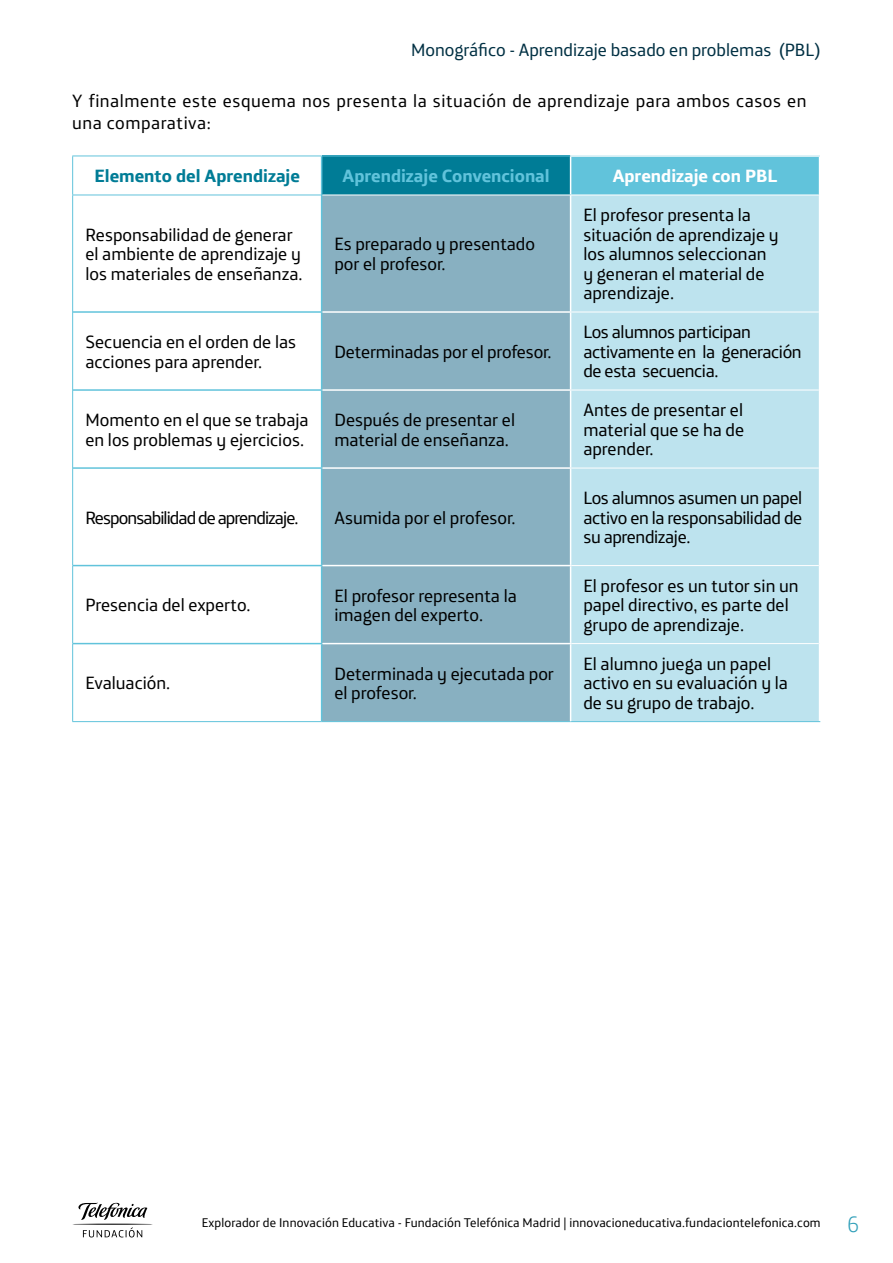
<style>
.page{position:relative;width:893px;height:1263px;background:#fff}
.page>*{position:absolute;margin:0;border:0;box-sizing:border-box;transform-origin:0 0}
.TextoNormal{font:18px/19.5px "Telefonica Text";color:#000}
.TextoNormal-2{font:18px/21.6px "Telefonica Text";letter-spacing:.03em;color:#000}
.TextoNormal-3{font:18px/19.5px "Telefonica Text";letter-spacing:-.02em;color:#000}
.t1{font:18px "Telefonica Text";color:#003043}
.TextoNormal-4{font:18px "Telefonica Text";letter-spacing:-.05em;color:#000}
.TextoNormal-5{font:700 18px "Telefonica Text";color:#61c3db}
.TextoNormal-6{font:700 18px "Telefonica Text";color:#007c96}
.TextoNormal-7{font:700 18px "Telefonica Text";color:#fff}
.t2{font:12.75px "Telefonica Text";letter-spacing:.01em;color:#000}
.s1{font-family:"Telefonica Headline";font-weight:300;font-size:22.5px;color:#309fb9}
</style>
<div class="page">
<svg style="left:72px;top:1203px;width:81px;height:34px"></svg>
<div style="left:322px;top:156px;width:249px;height:39px;background:#007c96"></div>
<div style="left:571px;top:156px;width:249px;height:39px;background:#61c3db"></div>
<div style="left:322px;top:196px;width:248px;height:525px;background:#88b0c1"></div>
<div style="left:571px;top:196px;width:248px;height:525px;background:#bde3ee"></div>
<hr style="left:570px;top:155px;width:250px;height:2px;background:#fff">
<hr style="left:570px;top:157px;width:1px;height:38px;background:#fff">
<hr style="left:819px;top:157px;width:1px;height:38px;background:#fff">
<hr style="left:73px;top:311px;width:249px;height:2px;background:#61c3db">
<hr style="left:73px;top:389px;width:249px;height:2px;background:#61c3db">
<hr style="left:73px;top:467px;width:249px;height:2px;background:#61c3db">
<hr style="left:73px;top:565px;width:249px;height:1px;background:#61c3db">
<hr style="left:73px;top:643px;width:249px;height:1px;background:#61c3db">
<hr style="left:571px;top:312px;width:248px;height:1px;background:#fff">
<hr style="left:571px;top:390px;width:248px;height:1px;background:#fff">
<hr style="left:571px;top:468px;width:248px;height:1px;background:#fff">
<hr style="left:571px;top:565px;width:248px;height:1px;background:#fff">
<hr style="left:571px;top:643px;width:248px;height:1px;background:#fff">
<hr style="left:72px;top:156px;width:250px;height:1px;background:#61c3db">
<hr style="left:322px;top:156px;width:248px;height:1px;background:#61c3db">
<hr style="left:72px;top:195px;width:249px;height:1px;background:#61c3db">
<hr style="left:72px;top:721px;width:250px;height:1px;background:#61c3db">
<hr style="left:322px;top:721px;width:249px;height:1px;background:#61c3db">
<hr style="left:571px;top:721px;width:249px;height:1px;background:#61c3db">
<hr style="left:322px;top:311px;width:249px;height:2px;background:#fff">
<hr style="left:322px;top:389px;width:249px;height:2px;background:#fff">
<hr style="left:322px;top:467px;width:249px;height:2px;background:#fff">
<hr style="left:322px;top:565px;width:249px;height:1px;background:#fff">
<hr style="left:322px;top:643px;width:249px;height:1px;background:#fff">
<hr style="left:321px;top:156px;width:1px;height:39px;background:#61c3db">
<hr style="left:321px;top:195px;width:1px;height:116px;background:#61c3db">
<hr style="left:321px;top:313px;width:1px;height:76px;background:#61c3db">
<hr style="left:321px;top:391px;width:1px;height:76px;background:#61c3db">
<hr style="left:321px;top:469px;width:1px;height:96px;background:#61c3db">
<hr style="left:321px;top:566px;width:1px;height:77px;background:#61c3db">
<hr style="left:321px;top:644px;width:1px;height:77px;background:#61c3db">
<hr style="left:72px;top:156px;width:1px;height:39px;background:#61c3db">
<hr style="left:72px;top:195px;width:1px;height:117px;background:#61c3db">
<hr style="left:72px;top:312px;width:1px;height:78px;background:#61c3db">
<hr style="left:72px;top:390px;width:1px;height:78px;background:#61c3db">
<hr style="left:72px;top:468px;width:1px;height:98px;background:#61c3db">
<hr style="left:72px;top:566px;width:1px;height:78px;background:#61c3db">
<hr style="left:72px;top:644px;width:1px;height:77px;background:#61c3db">
<p class="t1" style="left:411px;top:35px;width:411px">Monográfico - Aprendizaje basado en problemas (PBL)</p>
<p class="TextoNormal-2" style="left:72px;top:88px;width:736px">Y finalmente este esquema nos presenta la situación de aprendizaje para ambos casos en una comparativa:</p>
<p class="TextoNormal-6" style="left:94px;top:160px;width:207px">Elemento del Aprendizaje</p>
<p class="TextoNormal-5" style="left:342px;top:160px;width:209px">Aprendizaje Convencional</p>
<p class="TextoNormal-7" style="left:613px;top:160px;width:166px">Aprendizaje con PBL</p>
<p class="TextoNormal" style="left:85px;top:223px;width:219px">Responsabilidad de generar el ambiente de aprendizaje y los materiales de enseñanza.</p>
<p class="TextoNormal" style="left:334px;top:233px;width:202px">Es preparado y presentado por el profesor.</p>
<p class="TextoNormal" style="left:85px;top:330px;width:212px">Secuencia en el orden de las acciones para aprender.</p>
<p class="TextoNormal" style="left:334px;top:340px;width:219px">Determinadas por el profesor.</p>
<p class="TextoNormal" style="left:583px;top:203px;width:197px">El profesor presenta la situación de aprendizaje y los alumnos seleccionan y generan el material de aprendizaje.</p>
<p class="TextoNormal-3" style="left:583px;top:320px;width:220px">Los alumnos participan activamente en la generación de esta secuencia.</p>
<p class="TextoNormal" style="left:85px;top:408px;width:225px">Momento en el que se trabaja en los problemas y ejercicios.</p>
<p class="TextoNormal" style="left:334px;top:408px;width:182px">Después de presentar el material de enseñanza.</p>
<p class="TextoNormal" style="left:583px;top:398px;width:162px;text-align:justify">Antes de presentar el material que se ha de aprender.</p>
<p class="TextoNormal-4" style="left:85px;top:502px;width:215px">Responsabilidad de aprendizaje.</p>
<p class="TextoNormal" style="left:334px;top:506px;width:183px">Asumida por el profesor.</p>
<p class="TextoNormal" style="left:583px;top:486px;width:221px;text-align:justify">Los alumnos asumen un papel activo en la responsabilidad de su aprendizaje.</p>
<p class="TextoNormal" style="left:85px;top:593px;width:167px">Presencia del experto.</p>
<p class="TextoNormal" style="left:334px;top:584px;width:184px">El profesor representa la imagen del experto.</p>
<p class="TextoNormal" style="left:583px;top:574px;width:217px">El profesor es un tutor sin un papel directivo, es parte del grupo de aprendizaje.</p>
<p class="TextoNormal" style="left:85px;top:671px;width:86px">Evaluación.</p>
<p class="TextoNormal" style="left:334px;top:662px;width:221px">Determinada y ejecutada por el profesor.</p>
<p class="TextoNormal" style="left:583px;top:652px;width:206px">El alumno juega un papel activo en su evaluación y la de su grupo de trabajo.</p>
<p class="t2" style="left:202px;top:1211px;width:659px">Explorador de Innovación Educativa - Fundación Telefónica Madrid | innovacioneducativa.fundaciontelefonica.com <span class="s1">6</span></p>
</div>
